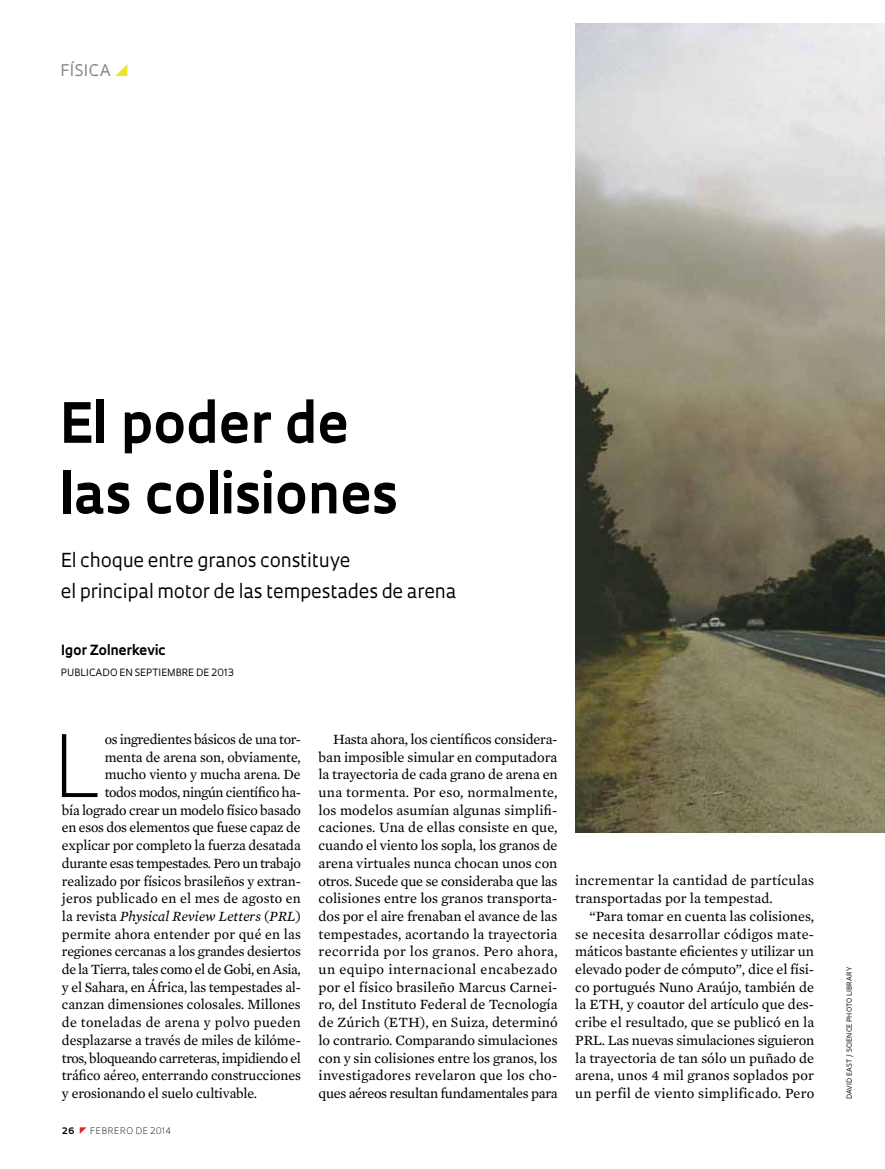
<style>
.page{position:relative;width:885px;height:1169px;background:#fff}
.page>*{position:absolute;margin:0;border:0;box-sizing:border-box;transform-origin:0 0}
.t1{font:300 83.55px "Oculum";color:#000}
.t2{font:700 54px/70.5px "Oculum";color:#000}
.t3{font:18.75px/30.9px "Oculum";letter-spacing:-.01em;color:#000}
.t4{font:15.6px "Oculum";letter-spacing:.03em;color:#808285}
.t5{font:14.4px/17.7px "Mercury Text G2";letter-spacing:-.01em;color:#000;text-align:justify}
.t6{font:14.4px/17.7px "Mercury Text G2";letter-spacing:.015em;color:#000}
.t7{font:14.4px "Mercury Text G2";letter-spacing:-.03em;color:#000}
.t8{font:italic 14.4px "Mercury Text G2";color:#000}
.t9{font:14.4px "Mercury Text G2";letter-spacing:.025em;color:#000}
.t10{font:700 13.65px "Oculum";letter-spacing:-.005em;color:#000}
.t11{font:9.75px "Oculum";color:#000}
.t12{font:300 8.7px "Oculum";letter-spacing:.065em;color:#000}
.t13{font:700 8.7px "Oculum";color:#000}
.t14{font:6.75px "Oculum";letter-spacing:.015em;color:#000}
.s1{font-style:normal}
</style>
<div class="page">
<img style="left:575px;top:24px;width:310px;height:808px">
<p class="t4" style="left:60px;top:60px;width:52px">Física</p>
<h2 class="t2" style="left:59px;top:385px;width:340px">El poder de las colisiones</h2>
<h3 class="t3" style="left:61px;top:544px;width:397px">El choque entre granos constituye<br>el principal motor de las tempestades de arena</h3>
<p class="t10" style="left:61px;top:641px;width:106px">Igor Zolnerkevic</p>
<p class="t11" style="left:61px;top:666px;width:87px">Publicado en sept</p>
<p class="t11" style="left:159px;top:666px;width:24px">iembre</p>
<p class="t11" style="left:196px;top:666px;width:40px">de 2013</p>
<h1 class="t1" style="left:54px;top:708px;width:52px">L</h1>
<p class="t5" style="left:105px;top:729px;width:198px">os ingredientes básicos de una tor-</p>
<p class="t5" style="left:105px;top:747px;width:198px">menta de arena son, obviamente,</p>
<p class="t5" style="left:105px;top:765px;width:198px">mucho viento y mucha arena. De</p>
<p class="t5" style="left:105px;top:782px;width:198px">todos modos, ningún científico ha-</p>
<p class="t5" style="left:62px;top:800px;width:241px">bía logrado crear un modelo físico basado</p>
<p class="t5" style="left:62px;top:818px;width:240px">en esos dos elementos que fuese capaz de</p>
<p class="t5" style="left:62px;top:835px;width:240px">explicar por completo la fuerza desatada</p>
<p class="t5" style="left:62px;top:853px;width:241px">durante esas tempestades. Pero un trabajo</p>
<p class="t5" style="left:62px;top:871px;width:240px">realizado por físicos brasileños y extran-</p>
<p class="t6" style="left:62px;top:888px;width:240px">jeros publicado en el mes de agosto en</p>
<p class="t8" style="left:62px;top:905px;width:240px"><span class="s1">la revista</span> Physical Review Letters <span class="s1">(</span>PRL<span class="s1">)</span></p>
<p class="t6" style="left:62px;top:924px;width:240px">permite ahora entender por qué en las</p>
<p class="t5" style="left:62px;top:942px;width:240px">regiones cercanas a los grandes desiertos</p>
<p class="t7" style="left:62px;top:958px;width:240px">de la Tierra, tales como el de Gobi, en Asia,</p>
<p class="t5" style="left:62px;top:977px;width:241px">y el Sahara, en África, las tempestades al-</p>
<p class="t5" style="left:62px;top:995px;width:240px">canzan dimensiones colosales. Millones</p>
<p class="t9" style="left:62px;top:1012px;width:240px">de toneladas de arena y polvo pueden</p>
<p class="t5" style="left:62px;top:1030px;width:240px">desplazarse a través de miles de kilóme-</p>
<p class="t7" style="left:62px;top:1047px;width:240px">tros, bloqueando carreteras, impidiendo el</p>
<p class="t5" style="left:62px;top:1065px;width:240px">tráfico aéreo, enterrando construcciones</p>
<p class="t5" style="left:62px;top:1083px;width:197px">y erosionando el suelo cultivable.</p>
<p class="t13" style="left:62px;top:1124px;width:14px">26</p>
<p class="t12" style="left:90px;top:1124px;width:83px">FEBRERO DE 2014</p>
<p class="t5" style="left:319px;top:729px;width:241px;text-indent:14px">Hasta ahora, los científicos considera&shy;ban imposible simular en computadora la trayectoria de cada grano de arena en una tormenta. Por eso, normalmente, los modelos asumían algunas simplifi&shy;caciones. Una de ellas consiste en que, cuando el viento los sopla, los granos de arena virtuales nunca chocan unos con otros. Sucede que se consideraba que las colisiones entre los granos transporta&shy;dos por el aire frenaban el avance de las tempestades, acortando la trayectoria recorrida por los granos. Pero ahora, un equipo internacional encabezado por el físico brasileño Marcus Carnei&shy;ro, del Instituto Federal de Tecnología de Zúrich (ETH), en Suiza, determinó lo contrario. Comparando simulaciones con y sin colisiones entre los granos, los investigadores revelaron que los cho&shy;ques aéreos resultan fundamentales para</p>
<p class="t6" style="left:575px;top:871px;width:240px">incrementar la cantidad de partículas transportadas por la tempestad.</p>
<p class="t5" style="left:575px;top:906px;width:241px;text-indent:14px">“Para tomar en cuenta las colisiones, se necesita desarrollar códigos mate&shy;máticos bastante eficientes y utilizar un elevado poder de cómputo”, dice el físi&shy;co portugués Nuno Araújo, también de la ETH, y coautor del artículo que des&shy;cribe el resultado, que se publicó en la PRL. Las nuevas simulaciones siguieron la trayectoria de tan sólo un puñado de arena, unos 4 mil granos soplados por un perfil de viento simplificado. Pero</p>
<p class="t14" style="left:845px;top:1099px;width:134px;rotate:-90deg">DAVI D EAST / SCIENCE PHOTO LI BRARY</p>
</div>
